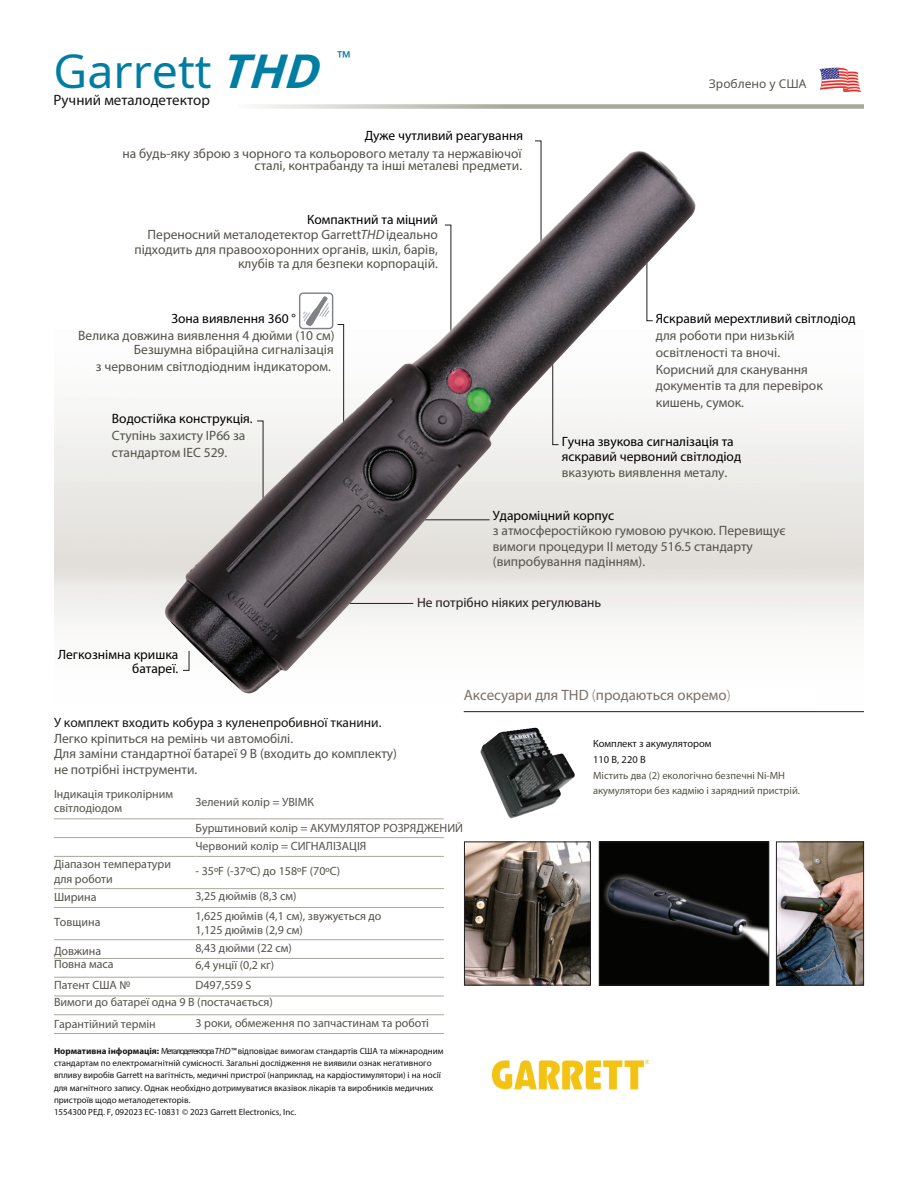
<style>
.page{position:relative;width:918px;height:1188px;background:#fff}
.page>*{position:absolute;margin:0;border:0;box-sizing:border-box;transform-origin:0 0}
.t1{font:46.5px "Noto Sans";color:#007da3}
.t2{font:700 18px "Noto Sans";color:#007da3}
.t3{font:15px "Myriad Pro";color:#7a716a}
.t4{font:15px "Myriad Pro";color:#171615}
.t5{font:13.5px/16.8px "Myriad Pro";color:#54524a}
.t6{font:13.5px/15.9px "Myriad Pro";color:#000}
.t7{font:13.5px "Myriad Pro";color:#171615}
.t8{font:13.5px "Myriad Pro";color:#231f20}
.t9{font:12px/14.4px "Myriad Pro";color:#54524a}
.t10{font:12px "Noto Sans";color:#54524a}
.t11{font:10.5px/15.1px "Myriad Pro";color:#54524a}
.t12{font:10.5px/16.8px "Myriad Pro";color:#171615}
.t13{font:9px/12.3px "Myriad Pro";color:#171615}
.s1{font-weight:700;font-style:italic}
.s2{color:#000}
.s3{font-style:italic}
.s4{font-weight:300}
.s5{font-weight:700}
</style>
<div class="page">
<svg style="left:535px;top:140px;width:7px;height:10px"></svg>
<img style="left:778px;top:844px;width:84px;height:140px">
<div style="left:776px;top:842px;width:88px;height:144px;border:1px solid #231f20"></div>
<img style="left:466px;top:844px;width:123px;height:140px">
<div style="left:464px;top:842px;width:127px;height:144px;border:1px solid #231f20"></div>
<img style="left:601px;top:844px;width:166px;height:140px">
<div style="left:599px;top:842px;width:170px;height:144px;border:1px solid #231f20"></div>
<hr style="left:464px;top:711px;width:400px;height:1px;background:#231f20">
<img style="left:480px;top:728px;width:95px;height:91px">
<svg style="left:241px;top:104px;width:623px;height:5px;background:#c0c0b8"></svg>
<img style="left:819px;top:67px;width:42px;height:24px">
<img style="left:165px;top:150px;width:532px;height:544px">
<svg style="left:54px;top:1015px;width:390px;height:1px"></svg>
<hr style="left:54px;top:818px;width:141px;height:1px;background:#a8a89d">
<hr style="left:195px;top:818px;width:249px;height:1px;background:#a8a89d">
<hr style="left:54px;top:837px;width:141px;height:1px;background:#a8a89d">
<hr style="left:195px;top:837px;width:249px;height:1px;background:#a8a89d">
<hr style="left:54px;top:856px;width:141px;height:1px;background:#a8a89d">
<hr style="left:195px;top:856px;width:249px;height:1px;background:#a8a89d">
<hr style="left:54px;top:888px;width:141px;height:1px;background:#a8a89d">
<hr style="left:195px;top:888px;width:249px;height:1px;background:#a8a89d">
<hr style="left:54px;top:907px;width:141px;height:1px;background:#a8a89d">
<hr style="left:195px;top:907px;width:249px;height:1px;background:#a8a89d">
<hr style="left:54px;top:939px;width:141px;height:1px;background:#a8a89d">
<hr style="left:195px;top:939px;width:249px;height:1px;background:#a8a89d">
<hr style="left:54px;top:958px;width:141px;height:1px;background:#a8a89d">
<hr style="left:195px;top:958px;width:249px;height:1px;background:#a8a89d">
<hr style="left:54px;top:977px;width:141px;height:1px;background:#a8a89d">
<hr style="left:195px;top:977px;width:249px;height:1px;background:#a8a89d">
<hr style="left:54px;top:996px;width:141px;height:1px;background:#a8a89d">
<hr style="left:195px;top:996px;width:249px;height:1px;background:#a8a89d">
<hr style="left:54px;top:1014px;width:141px;height:1px;background:#a8a89d">
<hr style="left:195px;top:1014px;width:249px;height:1px;background:#a8a89d">
<hr style="left:54px;top:1033px;width:141px;height:1px;background:#a8a89d">
<hr style="left:195px;top:1033px;width:249px;height:1px;background:#a8a89d">
<img style="left:493px;top:1060px;width:155px;height:30px">
<h1 class="t1" style="left:54px;top:38px;width:284px">Garrett <span class="s1">THD</span></h1>
<p class="t4" style="left:54px;top:91px;width:158px">Ручний металодетектор</p>
<h2 class="t2" style="left:337px;top:44px;width:15px">™</h2>
<p class="t6" style="left:365px;top:127px;width:160px">Дуже чутливий реагування</p>
<p class="t5" style="left:122px;top:147px;width:401px;line-height:11.9px;text-align:right">на будь-яку зброю з чорного та кольорового металу та нержавіючої сталі, контрабанду та інші металеві предмети.</p>
<p class="t5" style="left:134px;top:212px;width:305px;line-height:14.9px;text-align:right"><span class="s2">Компактний та міцний<br></span>Переносний металодетектор Garrett<span class="s3">THD</span>ідеально підходить для правоохоронних органів, шкіл, барів, клубів та для безпеки корпорацій.</p>
<p class="t6" style="left:171px;top:310px;width:126px">Зона виявлення 360 °</p>
<p class="t5" style="left:78px;top:328px;width:258px;line-height:14.1px;text-align:right">Велика довжина виявлення 4 дюйми (10 см)<br>Безшумна вібраційна сигналізація</p>
<p class="t5" style="left:96px;top:358px;width:237px">з червоним світлодіодним індикатором.</p>
<p class="t10" style="left:709px;top:76px;width:99px">Зроблено у США</p>
<p class="t6" style="left:656px;top:310px;width:201px">Яскравий мерехтливий світлодіод</p>
<p class="t5" style="left:656px;top:327px;width:168px">для роботи при низькій освітленості та вночі.<br>Корисний для сканування документів та для перевірок кишень, сумок.</p>
<p class="t6" style="left:112px;top:410px;width:142px">Водостійка конструкція.</p>
<p class="t5" style="left:112px;top:427px;width:135px">Ступінь захисту IP66 за стандартом IEC 529.</p>
<p class="t6" style="left:562px;top:433px;width:181px">Гучна звукова сигналізація та яскравий червоний світлодіод</p>
<p class="t5" style="left:562px;top:464px;width:167px">вказують виявлення металу.</p>
<p class="t6" style="left:493px;top:507px;width:123px">Удароміцний корпус</p>
<p class="t5" style="left:493px;top:523px;width:294px;line-height:15.5px">з атмосферостійкою гумовою ручкою. Перевищує вимоги процедури ІІ методу 516.5 стандарту (випробування падінням).</p>
<p class="t6" style="left:58px;top:647px;width:122px;line-height:14.2px;text-align:right">Легкознімна кришка батареї.</p>
<p class="t8" style="left:417px;top:594px;width:186px">Не потрібно ніяких регулювань</p>
<p class="t3" style="left:464px;top:685px;width:269px">Аксесуари для THD <span class="s4">(</span>продаються окремо<span class="s4">)</span></p>
<p class="t7" style="left:54px;top:714px;width:329px">У комплект входить кобура з куленепробивної тканини.</p>
<p class="t5" style="left:54px;top:730px;width:345px;line-height:15.5px">Легко кріпиться на ремінь чи автомобілі.<br>Для заміни стандартної батареї 9 В (входить до комплекту) не потрібні інструменти.</p>
<p class="t12" style="left:593px;top:734px;width:120px">Комплект з акумулятором<br>110 В, 220 В</p>
<p class="t11" style="left:593px;top:767px;width:208px">Містить два (2) екологічно безпечні Ni-MH акумулятори без кадмію і зарядний пристрій.</p>
<p class="t9" style="left:54px;top:787px;width:121px">Індикація триколірним світлодіодом</p>
<p class="t9" style="left:195px;top:788px;width:269px;line-height:26.2px">Зелений колір = УВІМК<br>Бурштиновий колір = АКУМУЛЯТОР РОЗРЯДЖЕНИЙ</p>
<p class="t9" style="left:195px;top:838px;width:172px">Червоний колір = СИГНАЛІЗАЦІЯ</p>
<p class="t9" style="left:54px;top:856px;width:119px;line-height:15px">Діапазон температури для роботи</p>
<p class="t9" style="left:195px;top:863px;width:146px">- 35ºF (-37ºC) до 158ºF (70ºC)</p>
<p class="t9" style="left:54px;top:884px;width:48px;line-height:25.5px">Ширина<br>Товщина</p>
<p class="t9" style="left:195px;top:886px;width:188px;line-height:19.6px">3,25 дюймів (8,3 см)<br>1,625 дюймів (4,1 см), звужується до</p>
<p class="t9" style="left:195px;top:923px;width:109px">1,125 дюймів (2,9 см)</p>
<p class="t9" style="left:54px;top:944px;width:61px;line-height:13.2px">Довжина<br>Повна маса</p>
<p class="t9" style="left:54px;top:977px;width:221px;line-height:16.4px">Патент США №<br>Вимоги до батареї одна 9 В (постачається)</p>
<p class="t9" style="left:54px;top:1016px;width:103px">Гарантійний термін</p>
<p class="t9" style="left:195px;top:1016px;width:235px">3 роки, обмеження по запчастинам та роботі</p>
<p class="t9" style="left:195px;top:939px;width:98px;line-height:17.1px">8,43 дюйми (22 см)<br>6,4 унції (0,2 кг)</p>
<p class="t9" style="left:195px;top:978px;width:57px">D497,559 S</p>
<p class="t13" style="left:54px;top:1044px;width:391px"><span class="s5">Нормативна інформація:</span> Металодетектора <span class="s3">THD™</span>відповідає вимогам стандартів США та міжнародним стандартам по електромагнітній сумісності. Загальні дослідження не виявили ознак негативного впливу виробів Garrett на вагітність, медичні пристрої (наприклад, на кардіостимулятори) і на носії для магнітного запису. Однак необхідно дотримуватися вказівок лікарів та виробників медичних пристроїв щодо металодетекторів.<br>1554300 РЕД. F, 092023 EC-10831 © 2023 Garrett Electronics, Inc.</p>
</div>
